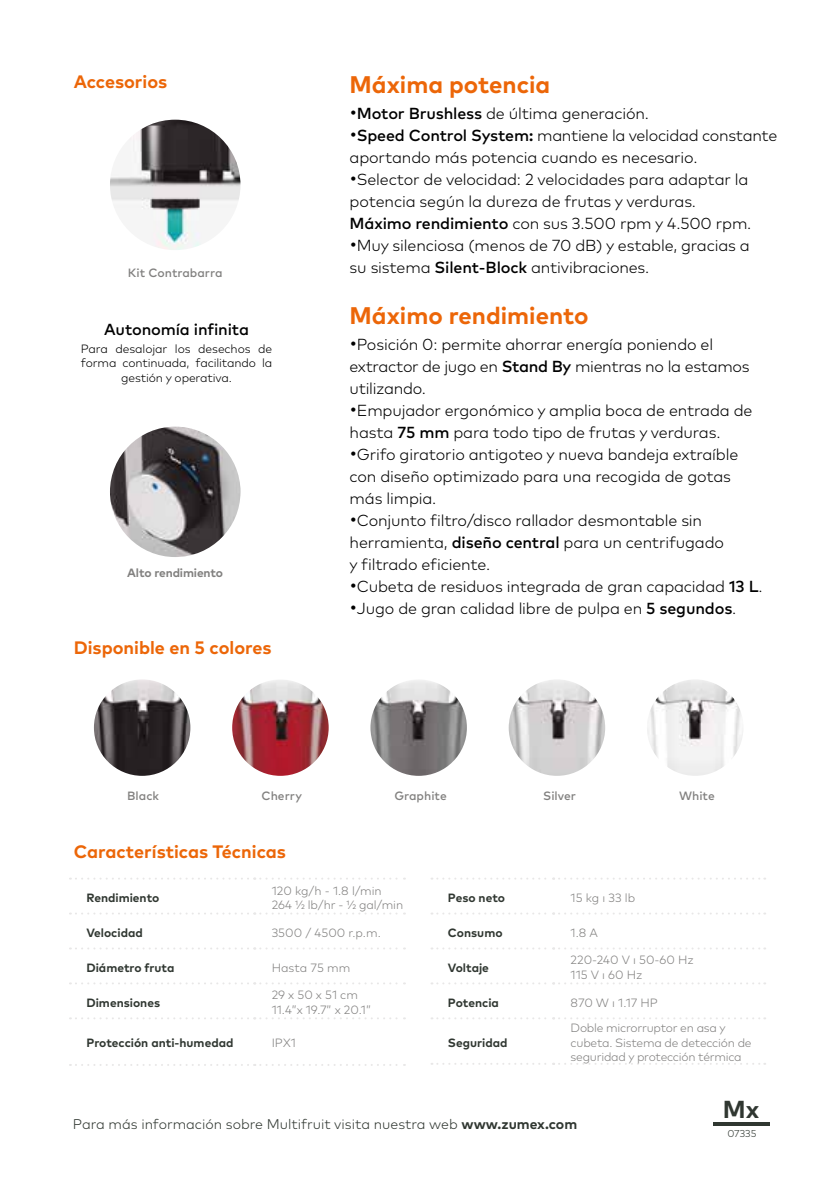
<style>
.page{position:relative;width:840px;height:1191px;background:#fff}
.page>*{position:absolute;margin:0;border:0;box-sizing:border-box;transform-origin:0 0}
.t1{font:700 24.6px "Mark Pro";color:#303731}
.t2{font:700 24px "Mark Pro";color:#ec6608}
.t3{font:700 18px "Mark Pro";color:#ec6608}
.t4{font:300 16px/22px "Mark Pro";letter-spacing:-.01em;color:#000}
.t5{font:500 16px "Mark Pro";letter-spacing:-.01em;color:#000}
.t6{font:300 14px "Mark Pro";color:#303731}
.t7{font:300 12px/14.4px "Mark Pro";color:#828180}
.t8{font:700 12px "Mark Pro";color:#303731}
.t9{font:300 12px/14.4px "Mark Pro";letter-spacing:-.02em;color:#828180}
.t10{font:300 12px/14.4px "Mark Pro";letter-spacing:-.01em;color:#000;text-align:center}
.t11{font:500 12px "Mark Pro";color:#828180}
.t12{font:700 12px "Mark Pro";letter-spacing:-.01em;color:#828180}
.t13{font:300 10px "Mark Pro";color:#303731}
.s1{font-weight:500;font-size:24px}
.s2{font-weight:500}
.s3{font-weight:700}
</style>
<div class="page">
<hr style="left:713px;top:1122px;width:56px;height:4px;background:#303731">
<svg style="left:70px;top:877px;width:335px;height:2px"></svg>
<svg style="left:70px;top:912px;width:335px;height:2px"></svg>
<svg style="left:70px;top:947px;width:335px;height:2px"></svg>
<svg style="left:70px;top:982px;width:335px;height:2px"></svg>
<svg style="left:70px;top:1017px;width:335px;height:2px"></svg>
<svg style="left:70px;top:1064px;width:335px;height:2px"></svg>
<svg style="left:431px;top:877px;width:333px;height:2px"></svg>
<svg style="left:431px;top:912px;width:333px;height:2px"></svg>
<svg style="left:431px;top:947px;width:333px;height:2px"></svg>
<svg style="left:431px;top:982px;width:333px;height:2px"></svg>
<svg style="left:431px;top:1017px;width:333px;height:2px"></svg>
<svg style="left:431px;top:1063px;width:333px;height:1px"></svg>
<img style="left:94px;top:679px;width:96px;height:97px;border-radius:48px">
<img style="left:370px;top:679px;width:96px;height:97px;border-radius:48px">
<img style="left:232px;top:679px;width:96px;height:97px;border-radius:48px">
<img style="left:508px;top:679px;width:97px;height:97px;border-radius:48px">
<img style="left:646px;top:679px;width:97px;height:97px;border-radius:48px">
<img style="left:110px;top:120px;width:130px;height:130px;border-radius:65px">
<img style="left:110px;top:426px;width:130px;height:131px;border-radius:65px">
<p class="t3" style="left:74px;top:68px;width:95px">Accesorios</p>
<p class="t11" style="left:128px;top:263px;width:96px">Kit Contrabarra</p>
<p class="t5" style="left:104px;top:317px;width:146px">Autonomía infinita</p>
<p class="t10" style="left:81px;top:341px;width:193px">Para desalojar los desechos de forma continuada, facilitando la gestión y operativa.</p>
<p class="t12" style="left:127px;top:564px;width:97px">Alto rendimiento</p>
<p class="t3" style="left:74px;top:633px;width:199px">Disponible en 5 colores</p>
<h2 class="t2" style="left:349px;top:66px;width:202px">Máxima potencia</h2>
<p class="t4" style="left:349px;top:101px;width:429px"><span class="s1">·</span><span class="s2">Motor Brushless</span> de última generación.<br><span class="s1">·</span><span class="s2">Speed Control System:</span> mantiene la velocidad constante aportando más potencia cuando es necesario.<br><span class="s1">·</span>Selector de velocidad: 2 velocidades para adaptar la potencia según la dureza de frutas y verduras.<br><span class="s2">Máximo rendimiento</span> con sus 3.500 rpm y 4.500 rpm. <span class="s1">·</span>Muy silenciosa (menos de 70 dB) y estable, gracias a<br>su sistema <span class="s2">Silent-Block</span> antivibraciones.</p>
<h2 class="t2" style="left:349px;top:297px;width:240px">Máximo rendimiento</h2>
<p class="t4" style="left:349px;top:332px;width:414px"><span class="s1">·</span>Posición 0: permite ahorrar energía poniendo el extractor de jugo en <span class="s2">Stand By</span> mientras no la estamos utilizando.<br><span class="s1">·</span>Empujador ergonómico y amplia boca de entrada de hasta <span class="s2">75 mm</span> para todo tipo de frutas y verduras. <span class="s1">·</span>Grifo giratorio antigoteo y nueva bandeja extraíble con diseño optimizado para una recogida de gotas más limpia.<br><span class="s1">·</span>Conjunto filtro/disco rallador desmontable sin herramienta, <span class="s2">diseño central</span> para un centrifugado<br>y filtrado eficiente.<br><span class="s1">·</span>Cubeta de residuos integrada de gran capacidad <span class="s2">13 L</span>. <span class="s1">·</span>Jugo de gran calidad libre de pulpa en <span class="s2">5 segundos</span>.</p>
<p class="t11" style="left:127px;top:787px;width:33px">Black</p>
<p class="t11" style="left:261px;top:787px;width:42px">Cherry</p>
<p class="t11" style="left:394px;top:787px;width:54px">Graphite</p>
<p class="t11" style="left:543px;top:787px;width:34px">Silver</p>
<p class="t11" style="left:678px;top:787px;width:37px">White</p>
<p class="t3" style="left:74px;top:837px;width:214px">Características Técnicas</p>
<p class="t8" style="left:86px;top:888px;width:74px">Rendimiento</p>
<p class="t7" style="left:271px;top:882px;width:133px">120 kg/h - 1.8 l/min<br>264 ½ lb/hr - ½ gal/min</p>
<p class="t8" style="left:86px;top:923px;width:58px">Velocidad</p>
<p class="t7" style="left:271px;top:924px;width:110px">3500 / 4500 r.p.m.</p>
<p class="t8" style="left:86px;top:958px;width:90px">Diámetro fruta</p>
<p class="t7" style="left:271px;top:959px;width:80px">Hasta 75 mm</p>
<p class="t8" style="left:86px;top:993px;width:75px">Dimensiones</p>
<p class="t7" style="left:271px;top:987px;width:101px">29 x 50 x 51 cm<br>11.4”x 19.7” x 20.1”</p>
<p class="t8" style="left:86px;top:1034px;width:148px">Protección anti-humedad</p>
<p class="t9" style="left:271px;top:1035px;width:26px">IPX1</p>
<p class="t8" style="left:447px;top:888px;width:59px">Peso neto</p>
<p class="t9" style="left:570px;top:889px;width:66px">15 kg ı 33 lb</p>
<p class="t8" style="left:447px;top:923px;width:56px">Consumo</p>
<p class="t9" style="left:570px;top:924px;width:29px">1.8 A</p>
<p class="t8" style="left:447px;top:958px;width:42px">Voltaje</p>
<p class="t7" style="left:570px;top:952px;width:125px">220-240 V ı 50-60 Hz<br>115 V ı 60 Hz</p>
<p class="t8" style="left:447px;top:993px;width:52px">Potencia</p>
<p class="t9" style="left:570px;top:994px;width:89px">870 W ı 1.17 HP</p>
<p class="t8" style="left:447px;top:1033px;width:61px">Seguridad</p>
<p class="t9" style="left:570px;top:1020px;width:182px">Doble microrruptor en asa y cubeta. Sistema de detección de seguridad y protección térmica</p>
<p class="t6" style="left:73px;top:1113px;width:505px">Para más información sobre Multifruit visita nuestra web <span class="s3">www.zumex.com</span></p>
<h1 class="t1" style="left:722px;top:1090px;width:38px">Mx</h1>
<p class="t13" style="left:727px;top:1126px;width:31px">07335</p>
</div>
